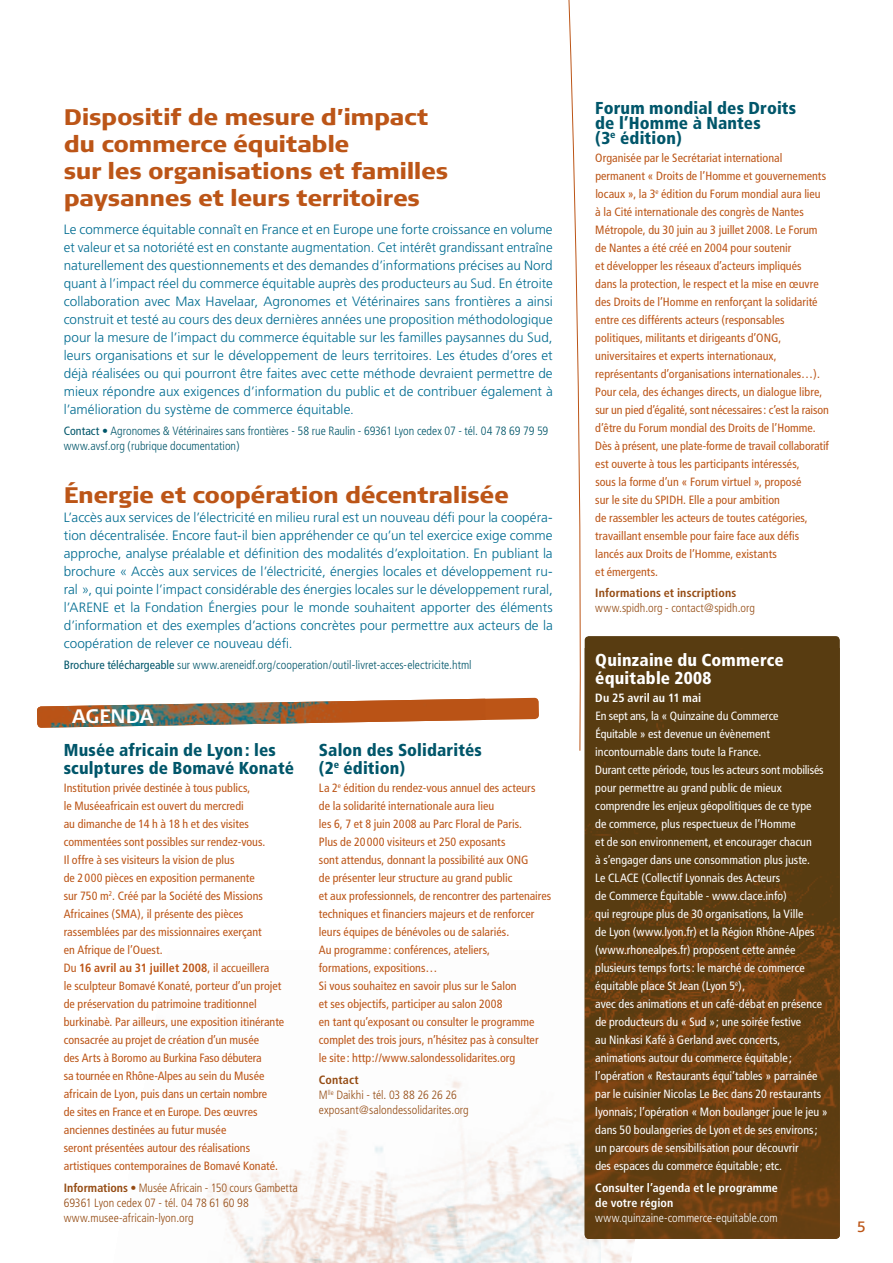
<style>
.page{position:relative;width:893px;height:1263px;background:#fff}
.page>*{position:absolute;margin:0;border:0;box-sizing:border-box;transform-origin:0 0}
.t1{font:900 22.5px/27px "Signa Column";letter-spacing:-.02em;color:#bc5517}
.t2{font:700 19.5px "Signa Column";letter-spacing:-.005em;color:#fff}
.t3{font:900 condensed 17.25px/15px "Frutiger";letter-spacing:.005em;color:#00566a}
.t4{font:900 condensed 17.25px/18px "Frutiger";letter-spacing:.01em;color:#fff}
.t5{font:300 13.5px/18px "Frutiger";letter-spacing:.005em;color:#006c91;text-align:justify}
.t6{font:condensed 12px/18px "Frutiger";letter-spacing:.005em;color:#bc5517}
.t7{font:condensed 12px/18px "Frutiger";letter-spacing:.005em;color:#fff}
.t8{font:300 condensed 12px/15px "Frutiger";color:#00566a}
.t9{font:300 condensed 12px/15px "Frutiger";color:#954c14}
.t10{font:700 condensed 12px/15px "Frutiger";letter-spacing:.01em;color:#fff}
.t11{font:300 condensed 12px "Frutiger";color:#fff}
.t12{font:700 condensed 12px "Frutiger";letter-spacing:.01em;color:#954c14}
.s1{font-weight:400}
.s2{font-weight:700}
</style>
<div class="page">
<img style="left:207px;top:950px;width:428px;height:313px">
<svg style="left:486px;top:698px;width:53px;height:22px"></svg>
<img style="left:37px;top:698px;width:449px;height:30px">
<div style="left:585px;top:636px;width:255px;height:603px;background:#583c11;border-radius:4px"></div>
<img style="left:585px;top:720px;width:255px;height:519px">
<svg style="left:568px;top:0;width:13px;height:751px"></svg>
<h1 class="t1" style="left:64px;top:103px;width:386px">Dispositif de mesure d’impact du commerce équitable<br>sur les organisations et familles paysannes et leurs territoires</h1>
<p class="t5" style="left:64px;top:221px;width:491px">Le commerce équitable connaît en France et en Europe une forte croissance en volume et valeur et sa notoriété est en constante augmentation. Cet intérêt grandissant entraîne naturellement des questionnements et des demandes d’informations précises au Nord quant à l’impact réel du commerce équitable auprès des producteurs au Sud. En étroite collaboration avec Max Havelaar, Agronomes et Vétérinaires sans frontières a ainsi construit et testé au cours des deux dernières années une proposition méthodologique pour la mesure de l’impact du commerce équitable sur les familles paysannes du Sud, leurs organisations et sur le développement de leurs territoires. Les études d’ores et déjà réalisées ou qui pourront être faites avec cette méthode devraient permettre de mieux répondre aux exigences d’information du public et de contribuer également à l’amélioration du système de commerce équitable.</p>
<p class="t8" style="left:64px;top:424px;width:486px"><span class="s1">Contact</span> • Agronomes &amp; Vétérinaires sans frontières - 58 rue Raulin - 69361 Lyon cedex 07 - tél. 04 78 69 79 59 www.avsf.org (rubrique documentation)</p>
<h1 class="t1" style="left:64px;top:481px;width:447px">Énergie et coopération décentralisée</h1>
<p class="t5" style="left:64px;top:509px;width:490px">L’accès aux services de l’électricité en milieu rural est un nouveau défi pour la coopéra&shy;tion décentralisée. Encore faut-il bien appréhender ce qu’un tel exercice exige comme approche, analyse préalable et définition des modalités d’exploitation. En publiant la brochure « Accès aux services de l’électricité, énergies locales et développement ru&shy;ral », qui pointe l’impact considérable des énergies locales sur le développement rural, l’ARENE et la Fondation Énergies pour le monde souhaitent apporter des éléments d’information et des exemples d’actions concrètes pour permettre aux acteurs de la coopération de relever ce nouveau défi.</p>
<p class="t8" style="left:64px;top:658px;width:409px"><span class="s1">Brochure téléchargeable</span> sur www.areneidf.org/cooperation/outil-livret-acces-electricite.html</p>
<h2 class="t2" style="left:72px;top:704px;width:83px">AGENDA</h2>
<h3 class="t3" style="left:64px;top:741px;width:232px;line-height:18px">Musée africain de Lyon: les sculptures de Bomavé Konaté</h3>
<p class="t6" style="left:64px;top:779px;width:222px">Institution privée destinée à tous publics,<br>le Muséeafricain est ouvert du mercredi<br>au dimanche de 14 h à 18 h et des visites commentées sont possibles sur rendez-vous.<br>Il offre à ses visiteurs la vision de plus<br>de 2000 pièces en exposition permanente<br>sur 750 m<sup>2</sup>. Créé par la Société des Missions Africaines (SMA), il présente des pièces rassemblées par des missionnaires exerçant<br>en Afrique de l’Ouest.<br>Du <span class="s2">16 avril au 31 juillet 2008</span>, il accueillera<br>le sculpteur Bomavé Konaté, porteur d’un projet de préservation du patrimoine traditionnel burkinabè. Par ailleurs, une exposition itinérante consacrée au projet de création d’un musée<br>des Arts à Boromo au Burkina Faso débutera<br>sa tournée en Rhône-Alpes au sein du Musée africain de Lyon, puis dans un certain nombre<br>de sites en France et en Europe. Des œuvres anciennes destinées au futur musée<br>seront présentées autour des réalisations artistiques contemporaines de Bomavé Konaté.</p>
<p class="t9" style="left:64px;top:1180px;width:235px"><span class="s2">Informations</span> • Musée Africain - 150 cours Gambetta<br>69361 Lyon cedex 07 - tél. 04 78 61 60 98 www.musee-africain-lyon.org</p>
<h3 class="t3" style="left:319px;top:741px;width:164px;line-height:18px">Salon des Solidarités (2<sup>e</sup> édition)</h3>
<p class="t6" style="left:319px;top:779px;width:234px">La 2<sup>e</sup> édition du rendez-vous annuel des acteurs<br>de la solidarité internationale aura lieu<br>les 6, 7 et 8 juin 2008 au Parc Floral de Paris.<br>Plus de 20000 visiteurs et 250 exposants<br>sont attendus, donnant la possibilité aux ONG<br>de présenter leur structure au grand public<br>et aux professionnels, de rencontrer des partenaires techniques et financiers majeurs et de renforcer leurs équipes de bénévoles ou de salariés.<br>Au programme: conférences, ateliers,<br>formations, expositions…<br>Si vous souhaitez en savoir plus sur le Salon<br>et ses objectifs, participer au salon 2008<br>en tant qu’exposant ou consulter le programme complet des trois jours, n’hésitez pas à consulter<br>le site: http://www.salondessolidarites.org</p>
<p class="t9" style="left:319px;top:1072px;width:151px"><span class="s2">Contact<br></span>M<sup>lle</sup> Daikhi - tél. 03 88 26 26 26 exposant@salondessolidarites.org</p>
<h3 class="t3" style="left:595px;top:100px;width:202px">Forum mondial des Droits de l’Homme à Nantes<br>(3<sup>e</sup> édition)</h3>
<p class="t6" style="left:595px;top:149px;width:235px">Organisée par le Secrétariat international permanent « Droits de l’Homme et gouvernements locaux », la 3<sup>e</sup> édition du Forum mondial aura lieu à la Cité internationale des congrès de Nantes Métropole, du 30 juin au 3 juillet 2008. Le Forum de Nantes a été créé en 2004 pour soutenir<br>et développer les réseaux d’acteurs impliqués<br>dans la protection, le respect et la mise en œuvre des Droits de l’Homme en renforçant la solidarité entre ces différents acteurs (responsables politiques, militants et dirigeants d’ONG, universitaires et experts internationaux, représentants d’organisations internationales…).<br>Pour cela, des échanges directs, un dialogue libre, sur un pied d’égalité, sont nécessaires: c’est la raison d’être du Forum mondial des Droits de l’Homme.<br>Dès à présent, une plate-forme de travail collaboratif est ouverte à tous les participants intéressés,<br>sous la forme d’un « Forum virtuel », proposé<br>sur le site du SPIDH. Elle a pour ambition<br>de rassembler les acteurs de toutes catégories, travaillant ensemble pour faire face aux défis lancés aux Droits de l’Homme, existants<br>et émergents.</p>
<p class="t12" style="left:595px;top:586px;width:142px">Informations et inscriptions</p>
<p class="t9" style="left:595px;top:601px;width:161px">www.spidh.org - contact@spidh.org</p>
<h3 class="t4" style="left:595px;top:651px;width:190px">Quinzaine du Commerce équitable 2008</h3>
<p class="t10" style="left:595px;top:690px;width:107px">Du 25 avril au 11 mai</p>
<p class="t7" style="left:595px;top:707px;width:234px">En sept ans, la « Quinzaine du Commerce<br>Équitable » est devenue un évènement incontournable dans toute la France.<br>Durant cette période, tous les acteurs sont mobilisés pour permettre au grand public de mieux comprendre les enjeux géopolitiques de ce type<br>de commerce, plus respectueux de l’Homme<br>et de son environnement, et encourager chacun<br>à s’engager dans une consommation plus juste.<br>Le CLACE (Collectif Lyonnais des Acteurs<br>de Commerce Équitable - www.clace.info)<br>qui regroupe plus de 30 organisations, la Ville<br>de Lyon (www.lyon.fr) et la Région Rhône-Alpes (www.rhonealpes.fr) proposent cette année plusieurs temps forts: le marché de commerce équitable place St Jean (Lyon 5<sup>e</sup>),<br>avec des animations et un café-débat en présence de producteurs du « Sud »; une soirée festive<br>au Ninkasi Kafé à Gerland avec concerts, animations autour du commerce équitable; l’opération « Restaurants équi’tables » parrainée par le cuisinier Nicolas Le Bec dans 20 restaurants lyonnais; l’opération « Mon boulanger joue le jeu » dans 50 boulangeries de Lyon et de ses environs; un parcours de sensibilisation pour découvrir<br>des espaces du commerce équitable; etc.</p>
<p class="t10" style="left:595px;top:1180px;width:184px">Consulter l’agenda et le programme de votre région</p>
<p class="t11" style="left:595px;top:1210px;width:184px">www.quinzaine-commerce-equitable.com</p>
</div>
